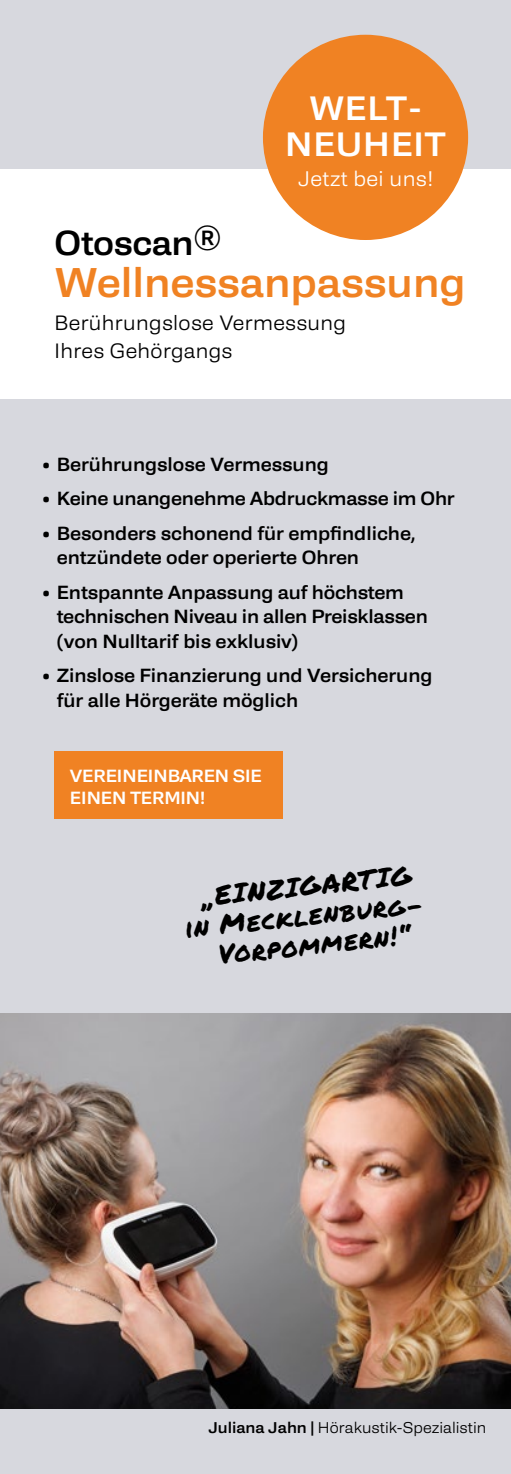
<style>
.page{position:relative;width:511px;height:1474px;background:#fff}
.page>*{position:absolute;margin:0;border:0;box-sizing:border-box;transform-origin:0 0}
.t1{font:500 42px "Sixta";color:#f08223}
.t2{font:500 35px "Sixta";letter-spacing:-.01em;color:#000}
.t3{font:500 34.12px/36.4px "Sixta";letter-spacing:.02em;color:#fff;text-align:center}
.t4{font:26.6px/29.4px "Permanent Marker";color:#000;text-align:center}
.t5{font:300 21.35px "Sixta";letter-spacing:.02em;color:#fff}
.t6{font:300 21px/28px "Sixta";letter-spacing:.02em;color:#000}
.t7{font:500 19.25px/24.5px "Sixta";color:#000}
.t8{font:500 17.85px/21.7px "Sixta";letter-spacing:-.01em;color:#fff}
.t9{font:300 15.75px "Sixta";letter-spacing:.005em;color:#000}
.s1{font-weight:500}
</style>
<div class="page">
<div style="left:0;top:0;width:511px;height:1473px;background:#d7d8de"></div>
<img style="left:1px;top:1013px;width:510px;height:395px">
<div style="left:55px;top:751px;width:228px;height:67px;background:#f08223"></div>
<div style="left:0;top:169px;width:511px;height:230px;background:#fff"></div>
<div style="left:263px;top:35px;width:205px;height:205px;background:#f08223;border-radius:50%"></div>
<hr style="left:0;top:1013px;width:1px;height:395px;background:#9f9895">
<h3 class="t3" style="left:285px;top:89px;width:162px">WELT-<br>NEUHEIT</h3>
<p class="t5" style="left:298px;top:165px;width:136px">Jetzt bei uns!</p>
<h2 class="t2" style="left:55px;top:220px;width:169px">Otoscan®</h2>
<h1 class="t1" style="left:55px;top:255px;width:412px">Wellnessanpassung</h1>
<p class="t6" style="left:55px;top:309px;width:293px">Berührungslose Vermessung<br>Ihres Gehörgangs</p>
<p class="t7" style="left:43px;top:452px;width:288px">• Berührungslose Vermessung</p>
<p class="t7" style="left:43px;top:486px;width:414px">• Keine unangenehme Abdruckmasse im Ohr</p>
<p class="t7" style="left:57px;top:520px;width:360px;text-indent:-14px">• Besonders schonend für empfindliche, entzündete oder operierte Ohren</p>
<p class="t7" style="left:57px;top:579px;width:373px;text-indent:-14px">• Entspannte Anpassung auf höchstem technischen Niveau in allen Preisklassen (von Nulltarif bis exklusiv)</p>
<p class="t7" style="left:57px;top:663px;width:377px;text-indent:-14px">• Zinslose Finanzierung und Versicherung für alle Hörgeräte möglich</p>
<p class="t8" style="left:70px;top:764px;width:193px">VEREINEINBAREN SIE<br>EINEN TERMIN!</p>
<h3 class="t4" style="left:180px;top:883px;width:241px;rotate:-6deg">„EINZIGARTIG in Mecklenburg-<br>Vorpommern!“</h3>
<p class="t9" style="left:208px;top:1417px;width:279px"><span class="s1">Juliana Jahn |</span> Hörakustik-Spezialistin</p>
</div>
